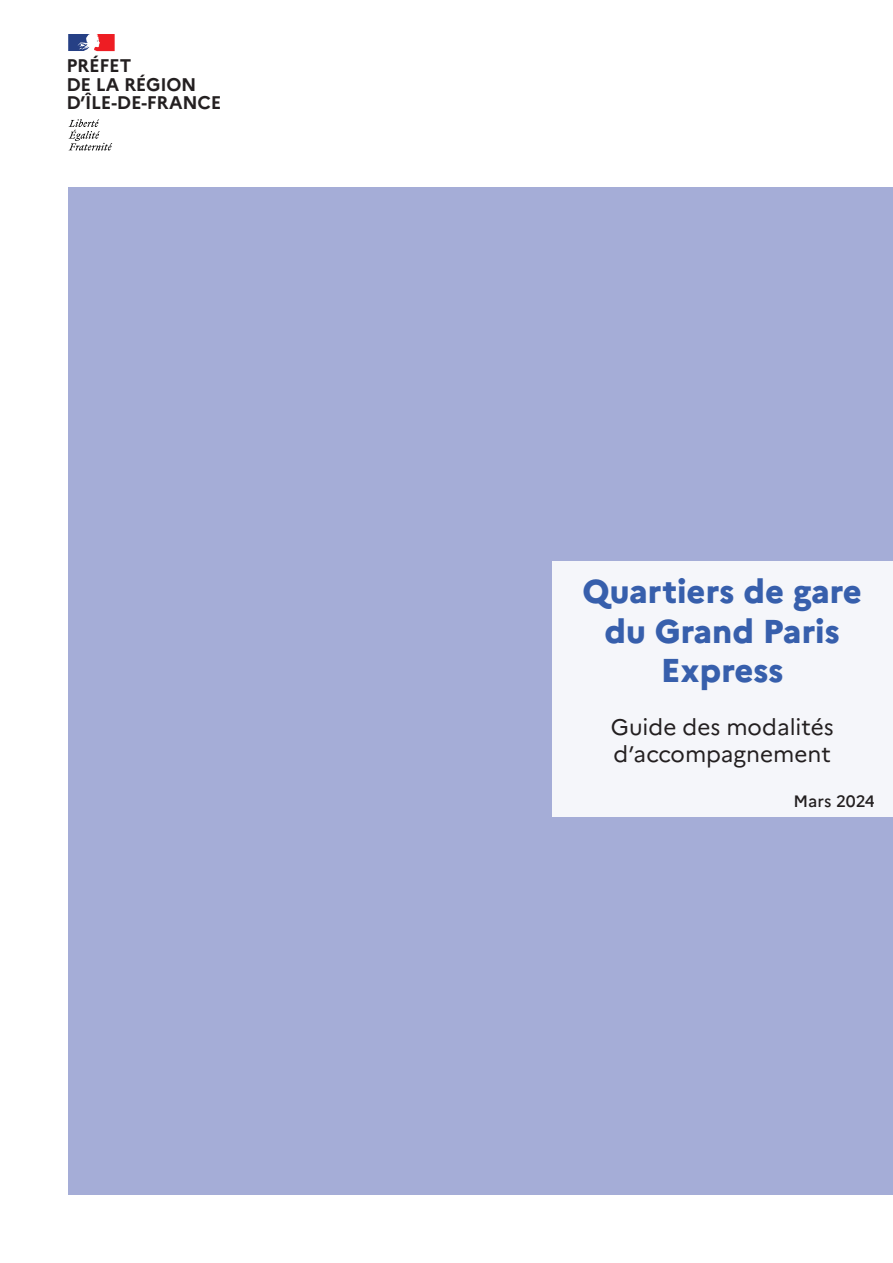
<style>
.page{position:relative;width:893px;height:1263px;background:#fff}
.page>*{position:absolute;margin:0;border:0;box-sizing:border-box;transform-origin:0 0}
.Doc_Titre_1{font:800 33px/39.6px "Marianne";color:#375fac;text-align:center}
.Doc_Titre_2{font:22.5px/27px "Marianne";color:#231f20}
.t1{font:700 18.3px/37px "Marianne";letter-spacing:-.01em;color:#231f20}
.Doc_Date{font:500 16.5px "Marianne";color:#231f20}
</style>
<div class="page">
<div style="left:68px;top:187px;width:825px;height:1008px;background:#a5add7"></div>
<div style="left:553px;top:561px;width:340px;height:255px;background:#f5f6fa"></div>
<svg style="left:68px;top:34px;width:47px;height:17px"></svg>
<svg style="left:69px;top:119px;width:43px;height:32px"></svg>
<p class="t1" style="left:66px;top:47px;width:156px">PRÉFET<br>D’ÎLE-DE-FRANCE</p>
<p class="t1" style="left:66px;top:66px;width:132px">DE LA RÉGION</p>
<p class="Doc_Titre_1" style="left:583px;top:569px;width:281px">Quartiers de gare du Grand Paris<br>Express</p>
<p class="Doc_Titre_2" style="left:611px;top:713px;width:225px">Guide des modalités d’accompagnement</p>
<p class="Doc_Date" style="left:794px;top:788px;width:83px">Mars 2024</p>
</div>
